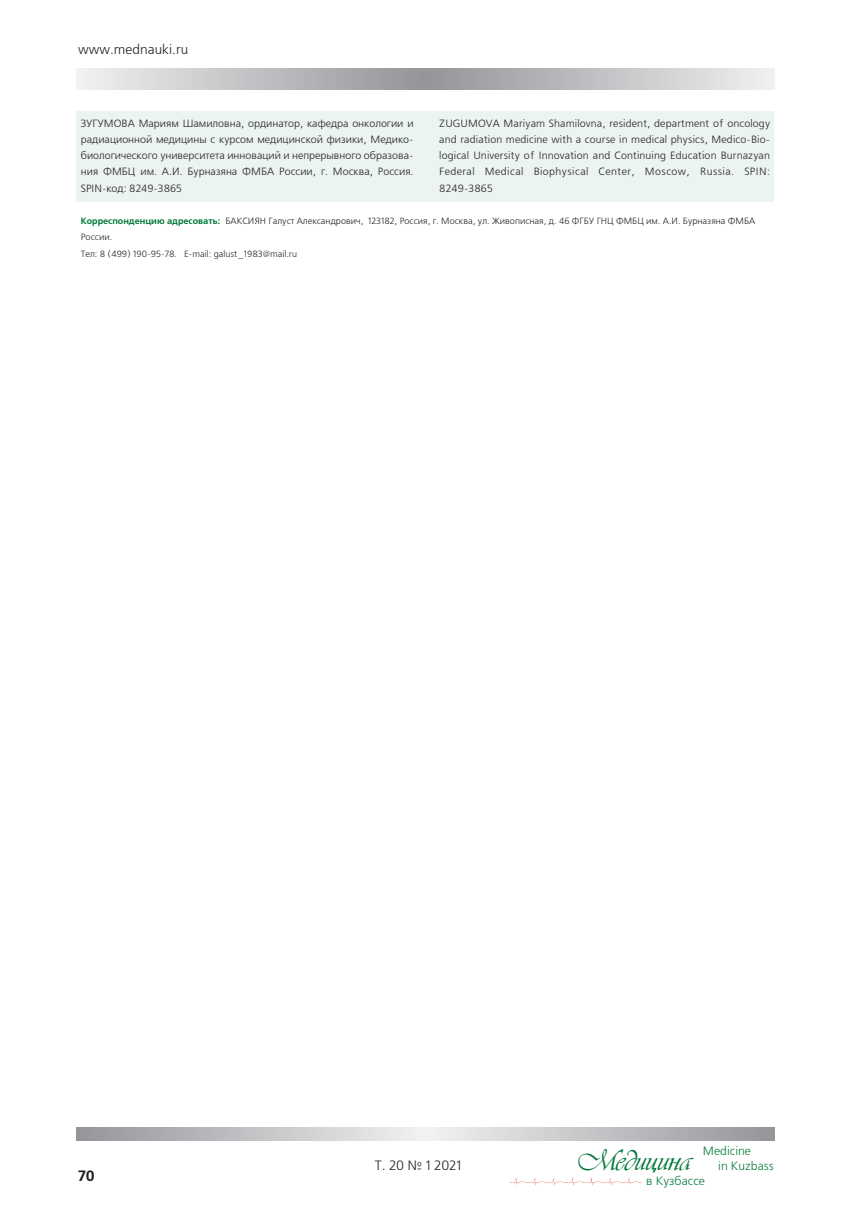
<style>
.page{position:relative;width:851px;height:1217px;background:#fff}
.page>*{position:absolute;margin:0;border:0;box-sizing:border-box;transform-origin:0 0}
.t1{font:30px "Vivaldi DCL";color:#00783a}
.t2{font:700 15px "Free Set C";color:#231f20}
.t3{font:13.5px "Free Set C";color:#231f20}
.t4{font:12px/15px "Free Set C";color:#00783a}
.t5{font:10.5px/16.2px "Free Set C";letter-spacing:.005em;color:#231f20;text-align:justify}
.t6{font:9px/16.2px "Free Set C";color:#231f20}
.s1{font-weight:700;color:#00783a}
</style>
<div class="page">
<svg style="left:77px;top:68px;width:697px;height:21px;background:#c1c2c5"></svg>
<svg style="left:77px;top:1127px;width:697px;height:13px;background:#c2c3c5"></svg>
<img style="left:509px;top:1177px;width:132px;height:9px">
<div style="left:77px;top:111px;width:349px;height:90px;background:#ebf4ef"></div>
<div style="left:426px;top:111px;width:348px;height:90px;background:#ebf4ef"></div>
<p class="t3" style="left:78px;top:42px;width:112px">www.mednauki.ru</p>
<p class="t5" style="left:81px;top:116px;width:334px">ЗУГУМОВА Мариям Шамиловна, ординатор, кафедра онкологии и радиационной медицины с курсом медицинской физики, Медико&shy;биологического университета инноваций и непрерывного образова&shy;ния ФМБЦ им. А.И. Бурназяна ФМБА России, г. Москва, Россия.<br>SPIN-код: 8249-3865</p>
<p class="t5" style="left:439px;top:116px;width:332px">ZUGUMOVA Mariyam Shamilovna, resident, department of oncology and radiation medicine with a course in medical physics, Medico-Bio&shy;logical University of Innovation and Continuing Education Burnazyan Federal Medical Biophysical Center, Moscow, Russia. SPIN:<br>8249-3865</p>
<p class="t6" style="left:81px;top:213px;width:676px"><span class="s1">Корреспонденцию адресовать:</span> БАКСИЯН Галуст Александрович, 123182, Россия, г. Москва, ул. Живописная, д. 46 ФГБУ ГНЦ ФМБЦ им. А.И. Бурназяна ФМБА<br>России.<br>Тел: 8 (499) 190-95-78. E-mail: galust_1983@mail.ru</p>
<h2 class="t2" style="left:78px;top:1166px;width:18px">70</h2>
<p class="t3" style="left:375px;top:1157px;width:88px">T. 20 № 1 2021</p>
<p class="t4" style="left:718px;top:1143px;width:57px;text-indent:-15px">Medicine<br>in Kuzbass</p>
<h1 class="t1" style="left:578px;top:1143px;width:114px">Медицина</h1>
<p class="t4" style="left:646px;top:1173px;width:60px">в Кузбассе</p>
</div>
